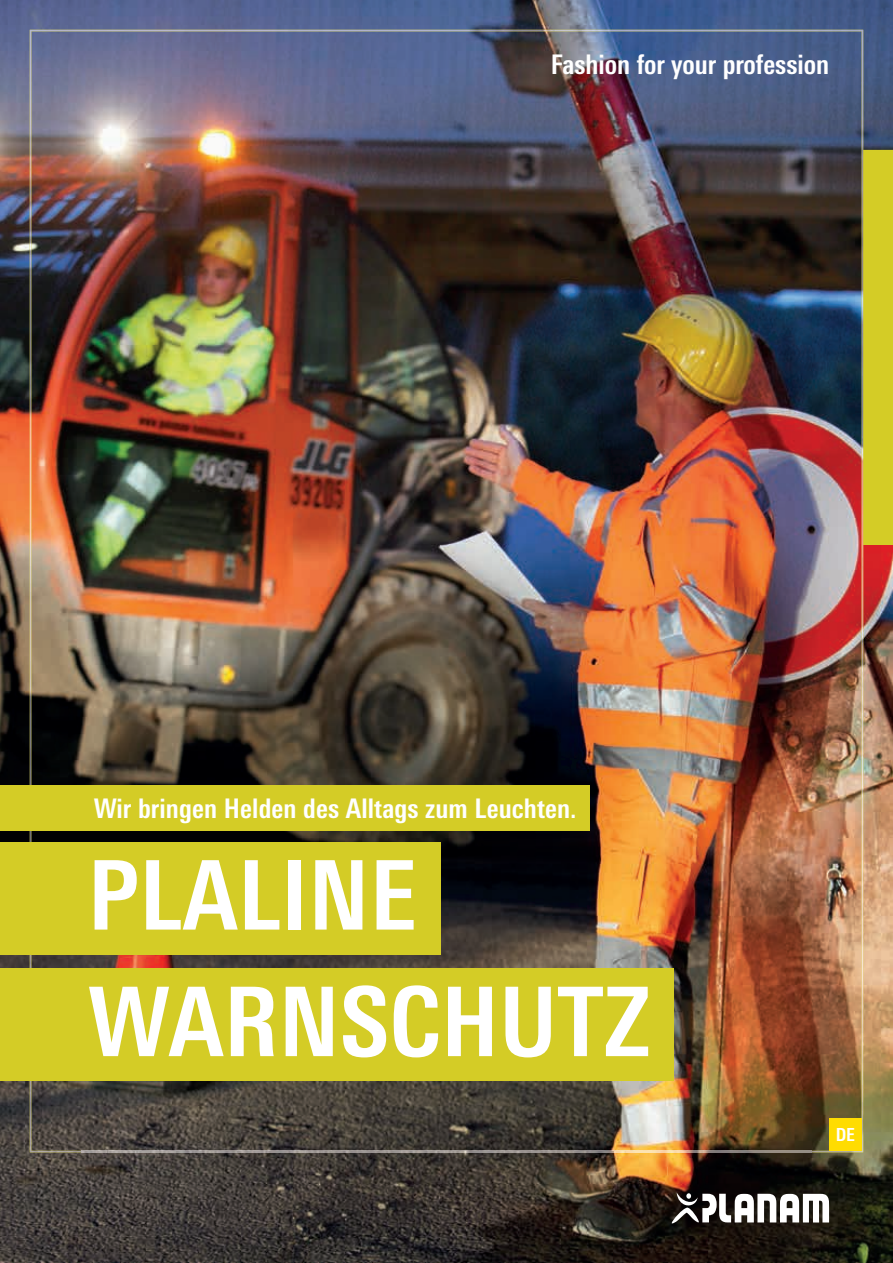
<style>
.page{position:relative;width:893px;height:1263px;background:#fff}
.page>*{position:absolute;margin:0;border:0;box-sizing:border-box;transform-origin:0 0}
.t1{font:700 condensed 96px/126.6px "Univers Next Pro";letter-spacing:.005em;color:#fff}
.t2{font:700 condensed 27px "Univers Next Pro";letter-spacing:.005em;color:#fff}
.t3{font:700 condensed 18px "Univers Next Pro";color:#fff}
</style>
<div class="page">
<img style="left:0;top:0;width:893px;height:1263px">
<div style="left:863px;top:150px;width:30px;height:395px;background:#d4cc26"></div>
<img style="left:30px;top:30px;width:833px;height:53px">
<img style="left:30px;top:83px;width:52px;height:1069px">
<img style="left:811px;top:83px;width:52px;height:1069px">
<img style="left:82px;top:1151px;width:729px;height:1px">
<div style="left:0;top:785px;width:590px;height:45px;background:#d4cc26"></div>
<div style="left:0;top:842px;width:440px;height:112px;background:#d4cc26"></div>
<div style="left:0;top:968px;width:674px;height:113px;background:#d4cc26"></div>
<svg style="left:672px;top:1192px;width:157px;height:32px"></svg>
<div style="left:829px;top:1118px;width:33px;height:32px;background:#ffdc01"></div>
<p class="t2" style="left:551px;top:48px;width:280px">Fashion for your profession</p>
<p class="t2" style="left:94px;top:792px;width:484px">Wir bringen Helden des Alltags zum Leuchten.</p>
<h1 class="t1" style="left:88px;top:831px;width:564px">PLALINE<br>WARNSCHUTZ</h1>
<p class="t3" style="left:836px;top:1124px;width:21px">DE</p>
</div>
